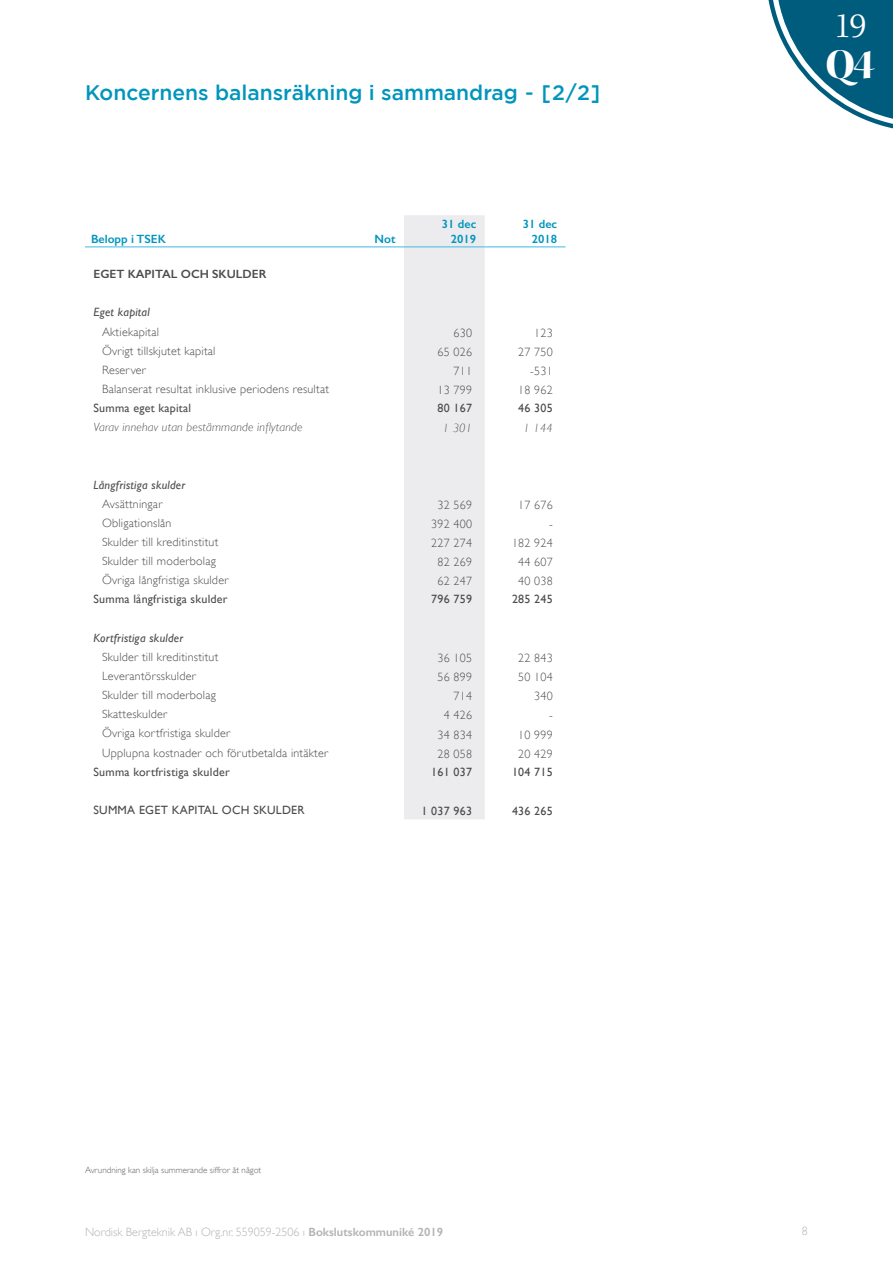
<style>
.page{position:relative;width:893px;height:1263px;background:#fff}
.page>*{position:absolute;margin:0;border:0;box-sizing:border-box;transform-origin:0 0}
.t1{font:42.75px "Kepler Std Bold Disp";color:#fff}
.t2{font:300 36.3px "Kepler Std";color:#fff}
.Brödtext_Gill_Sans_L{font:500 21px "Gotham";color:#0095bd}
.Tabell_text_GS_9_ind{font:300 12px "Gill Sans";letter-spacing:.02em;color:#4b4c4d}
.Tabell-Siffror_höger{font:300 12px "Gill Sans";letter-spacing:.02em;color:#4b4c4d}
.Tabell_text_vänster{font:12px "Gill Sans";letter-spacing:.02em;color:#4b4c4d}
.t3{font:300 12px "Gill Sans";color:#b2b3b7}
.Tabell_text_vänster-2{font:italic 12px "Gill Sans";letter-spacing:.02em;color:#4b4c4d}
.Tabell-Siffror_höger-2{font:12px "Gill Sans";letter-spacing:.02em;color:#4b4c4d}
.Tabell_text_vänster-3{font:italic 300 12px "Gill Sans";letter-spacing:.02em;color:#4b4c4d}
.Paragraph_Style_2{font:600 12px/14.4px "Gill Sans";color:#0095bd;text-align:right}
.Tabell_text_vänster-4{font:600 12px "Gill Sans";color:#4b4c4d}
.Tabell-Siffror_höger-3{font:italic 300 12px "Gill Sans";letter-spacing:.02em;color:#4b4c4d}
.t4{font:300 9px "Gill Sans";color:#636366}
.s1{font-weight:600}
</style>
<div class="page">
<svg style="left:768px;top:0;width:125px;height:129px"></svg>
<div style="left:404px;top:215px;width:81px;height:604px;background:#ececee"></div>
<hr style="left:85px;top:246px;width:273px;height:1px;background:#49bde4">
<hr style="left:404px;top:246px;width:81px;height:1px;background:#49bde4">
<hr style="left:485px;top:246px;width:81px;height:1px;background:#49bde4">
<hr style="left:358px;top:246px;width:46px;height:1px;background:#49bde4">
<p class="Brödtext_Gill_Sans_L" style="left:85px;top:81px;width:517px">Koncernens balansräkning i sammandrag - [2/2]</p>
<p class="Paragraph_Style_2" style="left:91px;top:231px;width:76px">Belopp i TSEK</p>
<p class="Paragraph_Style_2" style="left:375px;top:231px;width:22px">Not</p>
<p class="Paragraph_Style_2" style="left:442px;top:217px;width:36px">31 dec<br>2019</p>
<p class="Paragraph_Style_2" style="left:523px;top:217px;width:36px">31 dec<br>2018</p>
<p class="Tabell_text_vänster-4" style="left:94px;top:267px;width:174px">EGET KAPITAL OCH SKULDER</p>
<p class="Tabell_text_vänster-2" style="left:94px;top:305px;width:58px">Eget kapital</p>
<p class="Tabell_text_GS_9_ind" style="left:102px;top:325px;width:59px">Aktiekapital</p>
<p class="Tabell-Siffror_höger" style="left:453px;top:326px;width:20px">630</p>
<p class="Tabell-Siffror_höger" style="left:534px;top:326px;width:20px">123</p>
<p class="Tabell_text_GS_9_ind" style="left:102px;top:344px;width:115px">Övrigt tillskjutet kapital</p>
<p class="Tabell-Siffror_höger" style="left:437px;top:345px;width:36px">65 026</p>
<p class="Tabell-Siffror_höger" style="left:518px;top:345px;width:36px">27 750</p>
<p class="Tabell_text_GS_9_ind" style="left:102px;top:363px;width:45px">Reserver</p>
<p class="Tabell-Siffror_höger" style="left:453px;top:364px;width:20px">711</p>
<p class="Tabell-Siffror_höger" style="left:530px;top:364px;width:24px">-531</p>
<p class="Tabell_text_GS_9_ind" style="left:102px;top:382px;width:228px">Balanserat resultat inklusive periodens resultat</p>
<p class="Tabell-Siffror_höger" style="left:437px;top:383px;width:36px">13 799</p>
<p class="Tabell-Siffror_höger" style="left:518px;top:383px;width:36px">18 962</p>
<p class="Tabell_text_vänster" style="left:94px;top:401px;width:99px">Summa eget kapital</p>
<p class="Tabell-Siffror_höger-2" style="left:437px;top:401px;width:36px">80 167</p>
<p class="Tabell-Siffror_höger-2" style="left:518px;top:401px;width:36px">46 305</p>
<p class="Tabell_text_vänster-3" style="left:94px;top:420px;width:210px">Varav innehav utan bestämmande inflytande</p>
<p class="Tabell-Siffror_höger-3" style="left:443px;top:421px;width:31px">1 301</p>
<p class="Tabell-Siffror_höger-3" style="left:523px;top:421px;width:31px">1 144</p>
<p class="Tabell_text_vänster-2" style="left:94px;top:478px;width:93px">Långfristiga skulder</p>
<p class="Tabell_text_GS_9_ind" style="left:102px;top:497px;width:62px">Avsättningar</p>
<p class="Tabell-Siffror_höger" style="left:437px;top:498px;width:36px">32 569</p>
<p class="Tabell-Siffror_höger" style="left:518px;top:498px;width:36px">17 676</p>
<p class="Tabell_text_GS_9_ind" style="left:102px;top:516px;width:71px">Obligationslån</p>
<p class="Tabell-Siffror_höger" style="left:431px;top:517px;width:42px">392 400</p>
<p class="Tabell-Siffror_höger" style="left:549px;top:517px;width:5px">-</p>
<p class="Tabell_text_GS_9_ind" style="left:102px;top:535px;width:118px">Skulder till kreditinstitut</p>
<p class="Tabell-Siffror_höger" style="left:431px;top:536px;width:42px">227 274</p>
<p class="Tabell-Siffror_höger" style="left:512px;top:536px;width:42px">182 924</p>
<p class="Tabell_text_GS_9_ind" style="left:102px;top:554px;width:115px">Skulder till moderbolag</p>
<p class="Tabell-Siffror_höger" style="left:437px;top:555px;width:36px">82 269</p>
<p class="Tabell-Siffror_höger" style="left:518px;top:555px;width:36px">44 607</p>
<p class="Tabell_text_GS_9_ind" style="left:102px;top:573px;width:128px">Övriga långfristiga skulder</p>
<p class="Tabell-Siffror_höger" style="left:437px;top:574px;width:36px">62 247</p>
<p class="Tabell-Siffror_höger" style="left:518px;top:574px;width:36px">40 038</p>
<p class="Tabell_text_vänster" style="left:94px;top:592px;width:136px">Summa långfristiga skulder</p>
<p class="Tabell-Siffror_höger-2" style="left:431px;top:592px;width:42px">796 759</p>
<p class="Tabell-Siffror_höger-2" style="left:512px;top:592px;width:42px">285 245</p>
<p class="Tabell_text_vänster-2" style="left:94px;top:631px;width:91px">Kortfristiga skulder</p>
<p class="Tabell_text_GS_9_ind" style="left:102px;top:650px;width:118px">Skulder till kreditinstitut</p>
<p class="Tabell-Siffror_höger" style="left:437px;top:651px;width:36px">36 105</p>
<p class="Tabell-Siffror_höger" style="left:518px;top:651px;width:36px">22 843</p>
<p class="Tabell_text_GS_9_ind" style="left:102px;top:669px;width:95px">Leverantörsskulder</p>
<p class="Tabell-Siffror_höger" style="left:437px;top:670px;width:36px">56 899</p>
<p class="Tabell-Siffror_höger" style="left:518px;top:670px;width:36px">50 104</p>
<p class="Tabell_text_GS_9_ind" style="left:102px;top:688px;width:115px">Skulder till moderbolag</p>
<p class="Tabell-Siffror_höger" style="left:453px;top:689px;width:20px">714</p>
<p class="Tabell-Siffror_höger" style="left:534px;top:689px;width:20px">340</p>
<p class="Tabell_text_GS_9_ind" style="left:102px;top:707px;width:67px">Skatteskulder</p>
<p class="Tabell-Siffror_höger" style="left:444px;top:708px;width:30px">4 426</p>
<p class="Tabell-Siffror_höger" style="left:549px;top:708px;width:5px">-</p>
<p class="Tabell_text_GS_9_ind" style="left:102px;top:726px;width:129px">Övriga kortfristiga skulder</p>
<p class="Tabell-Siffror_höger" style="left:437px;top:727px;width:36px">34 834</p>
<p class="Tabell-Siffror_höger" style="left:518px;top:727px;width:36px">10 999</p>
<p class="Tabell_text_GS_9_ind" style="left:102px;top:745px;width:228px">Upplupna kostnader och förutbetalda intäkter</p>
<p class="Tabell-Siffror_höger" style="left:437px;top:747px;width:36px">28 058</p>
<p class="Tabell-Siffror_höger" style="left:518px;top:747px;width:36px">20 429</p>
<p class="Tabell_text_vänster" style="left:94px;top:764px;width:138px">Summa kortfristiga skulder</p>
<p class="Tabell-Siffror_höger-2" style="left:431px;top:764px;width:42px">161 037</p>
<p class="Tabell-Siffror_höger-2" style="left:512px;top:764px;width:42px">104 715</p>
<p class="Tabell_text_vänster" style="left:94px;top:803px;width:213px">SUMMA EGET KAPITAL OCH SKULDER</p>
<p class="Tabell-Siffror_höger-2" style="left:421px;top:804px;width:52px">1 037 963</p>
<p class="Tabell-Siffror_höger-2" style="left:512px;top:804px;width:42px">436 265</p>
<h2 class="t2" style="left:834px;top:5px;width:34px">19</h2>
<h1 class="t1" style="left:825px;top:40px;width:51px">Q4</h1>
<p class="t4" style="left:85px;top:1165px;width:178px">Avrundning kan skilja summerande siffror åt något</p>
<p class="t3" style="left:85px;top:1225px;width:360px">Nordisk Bergteknik AB ı Org.nr. 559059-2506 ı <span class="s1">Bokslutskommuniké 2019</span></p>
<p class="t3" style="left:802px;top:1224px;width:7px">8</p>
</div>
